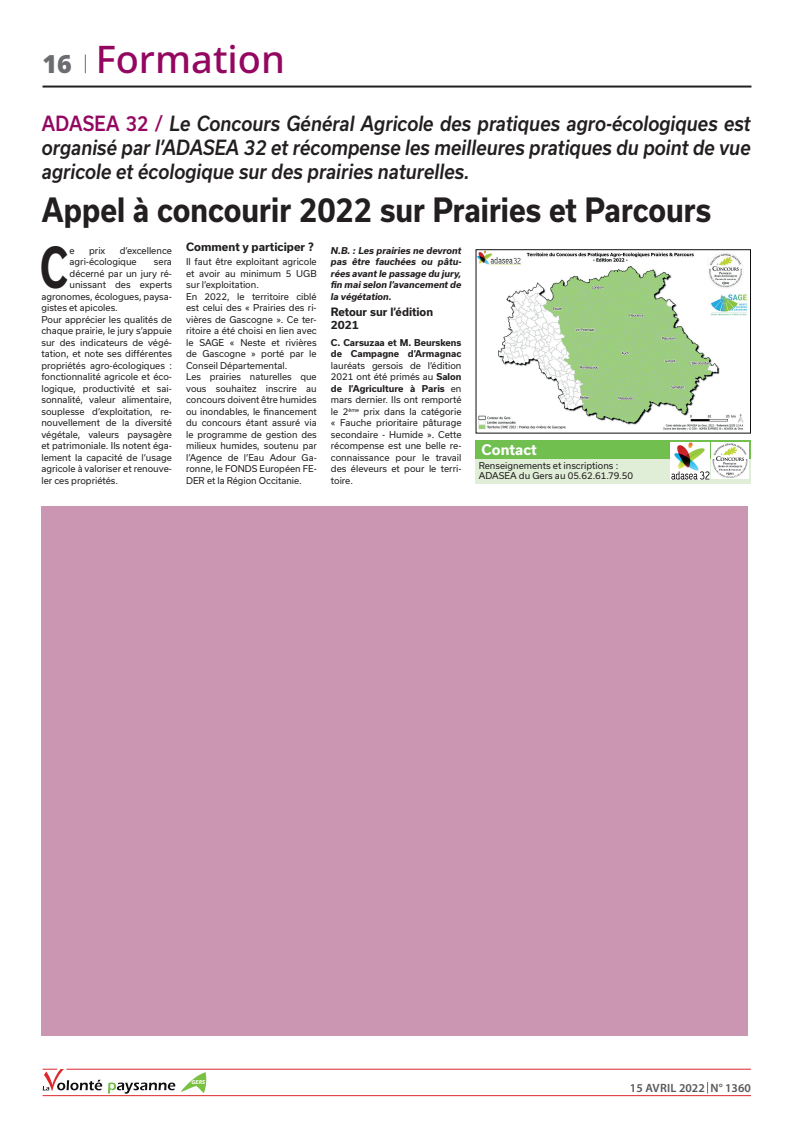
<style>
.page{position:relative;width:794px;height:1134px;background:#fff}
.page>*{position:absolute;margin:0;border:0;box-sizing:border-box;transform-origin:0 0}
.t1{font:700 53.9px "Usual";color:#231f20;scale:.7 1}
.t2{font:500 38px "Noto Sans";color:#930761}
.t3{font:700 32px "Usual";color:#231f20;scale:.88 1}
.t4{font:italic 500 20px/24px "Usual";color:#231f20;text-align:justify;scale:.89 1}
.t5{font:700 14px "Usual";color:#fff}
.t6{font:600 12px "Myriad Pro";color:#57585a}
.t7{font:700 11px/13.2px "Usual";color:#231f20}
.t8{font:9px/11.5px "Usual";color:#231f20}
.t9{font:italic 700 9px/11.5px "Usual";color:#231f20;text-align:justify}
.t10{font:700 9px/11.5px "Usual";color:#231f20}
.t11{font:italic 700 5.9px "Myriad Pro";color:#fff}
.s1{font-weight:900;font-size:25px;color:#6c6d70}
.s2{font-style:normal;color:#930761}
.s3{font-weight:700}
</style>
<div class="page">
<svg style="left:85px;top:55px;width:1px;height:18px"></svg>
<hr style="left:43px;top:86px;width:708px;height:2px;background:#231f20">
<hr style="left:43px;top:1095px;width:708px;height:1px;background:#dd282b">
<hr style="left:66px;top:1069px;width:685px;height:1px;background:#dd282b">
<svg style="left:43px;top:1069px;width:132px;height:28px"></svg>
<svg style="left:181px;top:1072px;width:25px;height:21px"></svg>
<img style="left:478px;top:251px;width:269px;height:179px">
<div style="left:476px;top:249px;width:274px;height:184px;border:1px solid #0f0e11"></div>
<div style="left:476px;top:458px;width:275px;height:26px;background:#e0eed7"></div>
<div style="left:476px;top:440px;width:275px;height:19px;background:#70bf4f"></div>
<img style="left:670px;top:443px;width:39px;height:36px">
<img style="left:712px;top:443px;width:36px;height:36px">
<div style="left:41px;top:507px;width:707px;height:529px;background:#ca96b1"></div>
<h2 class="t2" style="left:43px;top:33px;width:244px"><span class="s1">16</span> Formation</h2>
<h3 class="t4" style="left:42px;top:111px;width:798px"><span class="s2">ADASEA 32 /</span> Le Concours Général Agricole des pratiques agro-écologiques est organisé par l’ADASEA 32 et récompense les meilleures pratiques du point de vue agricole et écologique sur des prairies naturelles.</h3>
<h3 class="t3" style="left:42px;top:192px;width:762px">Appel à concourir 2022 sur Prairies et Parcours</h3>
<h1 class="t1" style="left:40px;top:237px;width:41px">C</h1>
<p class="t8" style="left:70px;top:245px;width:7px">e</p>
<p class="t8" style="left:89px;top:245px;width:18px">prix</p>
<p class="t8" style="left:70px;top:245px;width:104px;text-indent:50px">d’excellence agri-écologique</p>
<p class="t8" style="left:154px;top:256px;width:20px">sera</p>
<p class="t8" style="left:70px;top:268px;width:104px">décerné par un jury ré-</p>
<p class="t8" style="left:70px;top:279px;width:104px">unissant des experts</p>
<p class="t8" style="left:41px;top:291px;width:132px">agronomes, écologues, paysa-</p>
<p class="t8" style="left:41px;top:302px;width:78px">gistes et apicoles.</p>
<p class="t8" style="left:41px;top:314px;width:132px">Pour apprécier les qualités de</p>
<p class="t8" style="left:41px;top:325px;width:132px">chaque prairie, le jury s’appuie</p>
<p class="t8" style="left:41px;top:337px;width:132px">sur des indicateurs de végé-</p>
<p class="t8" style="left:41px;top:348px;width:132px">tation, et note ses différentes</p>
<p class="t8" style="left:41px;top:360px;width:132px">propriétés agro-écologiques :</p>
<p class="t8" style="left:41px;top:371px;width:132px">fonctionnalité agricole et éco-</p>
<p class="t8" style="left:41px;top:383px;width:132px">logique, productivité et sai-</p>
<p class="t8" style="left:41px;top:394px;width:132px">sonnalité, valeur alimentaire,</p>
<p class="t8" style="left:41px;top:406px;width:132px">souplesse d’exploitation, re-</p>
<p class="t8" style="left:41px;top:417px;width:132px">nouvellement de la diversité</p>
<p class="t8" style="left:41px;top:429px;width:132px">végétale, valeurs paysagère</p>
<p class="t8" style="left:41px;top:440px;width:132px">et patrimoniale. Ils notent éga-</p>
<p class="t8" style="left:41px;top:452px;width:132px">lement la capacité de l’usage</p>
<p class="t8" style="left:41px;top:463px;width:132px">agricole à valoriser et renouve-</p>
<p class="t8" style="left:41px;top:475px;width:78px">ler ces propriétés.</p>
<p class="t7" style="left:186px;top:240px;width:129px">Comment y participer ?</p>
<p class="t8" style="left:186px;top:256px;width:132px">Il faut être exploitant agricole et avoir au minimum 5 UGB sur l’exploitation.<br>En 2022, le territoire ciblé est celui des « Prairies des ri&shy;vières de Gascogne ». Ce ter&shy;ritoire a été choisi en lien avec le SAGE « Neste et rivières de Gascogne » porté par le<br>Conseil Départemental.<br>Les prairies naturelles que vous souhaitez inscrire au concours doivent être humides ou inondables, le financement du concours étant assuré via le programme de gestion des milieux humides, soutenu par l’Agence de l’Eau Adour Ga&shy;ronne, le FONDS Européen FE-<br>DER et la Région Occitanie.</p>
<p class="t9" style="left:331px;top:244px;width:132px">N.B. : Les prairies ne devront pas être fauchées ou pâtu&shy;rées avant le passage du jury, fin mai selon l’avancement de la végétation.</p>
<p class="t7" style="left:331px;top:305px;width:104px">Retour sur l’édition<br>2021</p>
<p class="t10" style="left:331px;top:337px;width:132px">C. Carsuzaa et M. Beurskens de Campagne d’Armagnac</p>
<p class="t8" style="left:331px;top:360px;width:132px;text-align:justify">lauréats gersois de l’édition 2021 ont été primés au <span class="s3">Salon de l’Agriculture à Paris</span> en mars dernier. Ils ont remporté le 2<sup>ème</sup> prix dans la catégorie « Fauche prioritaire pâturage secondaire - Humide ». Cette récompense est une belle re&shy;connaissance pour le travail des éleveurs et pour le terri&shy;toire.</p>
<h3 class="t5" style="left:481px;top:442px;width:57px">Contact</h3>
<p class="t8" style="left:479px;top:460px;width:156px;line-height:10.8px">Renseignements et inscriptions :<br>ADASEA du Gers au 05.62.61.79.50</p>
<p class="t11" style="left:191px;top:1078px;width:15px">GERS</p>
<h3 class="t6" style="left:630px;top:1080px;width:122px">15 AVRIL 2022 N° 1360</h3>
</div>
